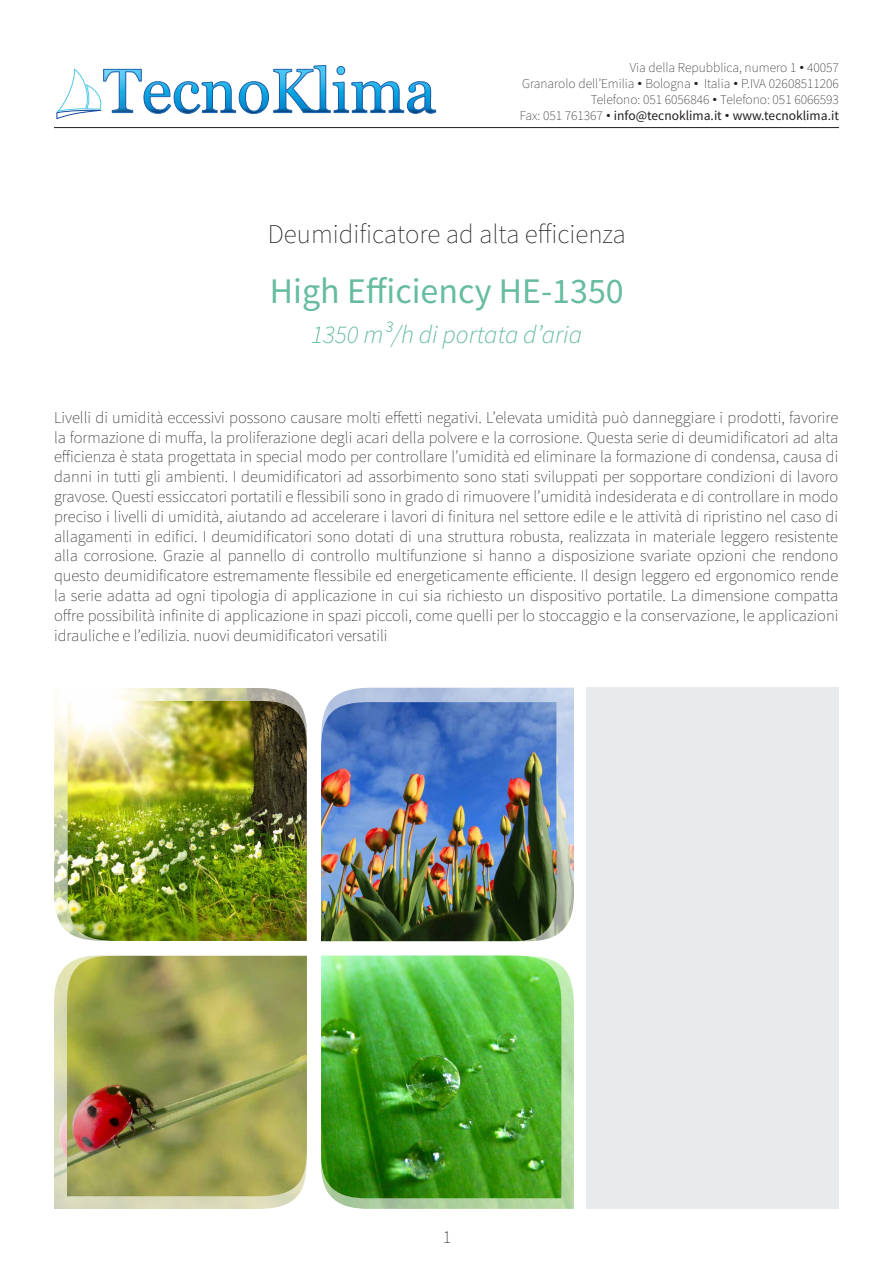
<style>
.page{position:relative;width:893px;height:1263px;background:#fff}
.page>*{position:absolute;margin:0;border:0;box-sizing:border-box;transform-origin:0 0}
.t1{font:36px "Source Sans Pro";color:#67bca0}
.t2{font:200 27px "Source Sans Pro";color:#231f20}
.t3{font:italic 300 25.5px "Source Sans Pro";color:#67bca0}
.t4{font:200 18px "Source Sans Pro";color:#231f20}
.t5{font:200 16.5px/19.8px "Source Sans Pro";color:#231f20;text-align:justify}
.t6{font:200 13.5px "Source Sans Pro";color:#231f20}
.t7{font:13.5px "Source Sans Pro";color:#231f20}
.s1{font-family:"Nirmala UI";font-weight:300}
.s2{font-weight:200}
</style>
<div class="page">
<div style="left:586px;top:688px;width:253px;height:521px;background:#e9eaeb"></div>
<img style="left:54px;top:688px;width:244px;height:244px">
<img style="left:329px;top:688px;width:245px;height:247px">
<img style="left:332px;top:966px;width:242px;height:243px">
<img style="left:54px;top:955px;width:253px;height:254px">
<svg style="left:56px;top:65px;width:380px;height:55px"></svg>
<img style="left:68px;top:701px;width:239px;height:240px">
<img style="left:321px;top:702px;width:235px;height:239px">
<img style="left:67px;top:956px;width:240px;height:240px">
<img style="left:321px;top:955px;width:240px;height:243px">
<hr style="left:54px;top:127px;width:785px;height:1px;background:#231f20">
<p class="t6" style="left:630px;top:59px;width:211px">Via della Repubblica, numero 1 <span class="s1">•</span> 40057</p>
<p class="t6" style="left:522px;top:75px;width:318px">Granarolo dell’Emilia <span class="s1">•</span> Bologna <span class="s1">•</span> Italia <span class="s1">•</span> P.IVA 02608511206</p>
<p class="t6" style="left:591px;top:91px;width:250px">Telefono: 051 6056846 <span class="s1">•</span> Telefono: 051 6066593</p>
<p class="t7" style="left:520px;top:107px;width:321px"><span class="s2">Fax: 051 761367</span> <span class="s1">•</span> info@tecnoklima.it <span class="s1">•</span> www.tecnoklima.it</p>
<p class="t2" style="left:268px;top:217px;width:359px">Deumidificatore ad alta efficienza</p>
<p class="t1" style="left:270px;top:268px;width:355px">High Efficiency HE-1350</p>
<p class="t3" style="left:311px;top:319px;width:272px">1350 m³/h di portata d’aria</p>
<p class="t5" style="left:54px;top:407px;width:786px">Livelli di umidità eccessivi possono causare molti effetti negativi. L’elevata umidità può danneggiare i prodotti, favorire la formazione di muffa, la proliferazione degli acari della polvere e la corrosione. Questa serie di deumidificatori ad alta efficienza è stata progettata in special modo per controllare l’umidità ed eliminare la formazione di condensa, causa di danni in tutti gli ambienti. I deumidificatori ad assorbimento sono stati sviluppati per sopportare condizioni di lavoro gravose. Questi essiccatori portatili e flessibili sono in grado di rimuovere l’umidità indesiderata e di controllare in modo preciso i livelli di umidità, aiutando ad accelerare i lavori di finitura nel settore edile e le attività di ripristino nel caso di allagamenti in edifici. I deumidificatori sono dotati di una struttura robusta, realizzata in materiale leggero resistente alla corrosione. Grazie al pannello di controllo multifunzione si hanno a disposizione svariate opzioni che rendono questo deumidificatore estremamente flessibile ed energeticamente efficiente. Il design leggero ed ergonomico rende la serie adatta ad ogni tipologia di applicazione in cui sia richiesto un dispositivo portatile. La dimensione compatta offre possibilità infinite di applicazione in spazi piccoli, come quelli per lo stoccaggio e la conservazione, le applicazioni idrauliche e l’edilizia. nuovi deumidificatori versatili</p>
<p class="t4" style="left:443px;top:1226px;width:10px">1</p>
</div>
